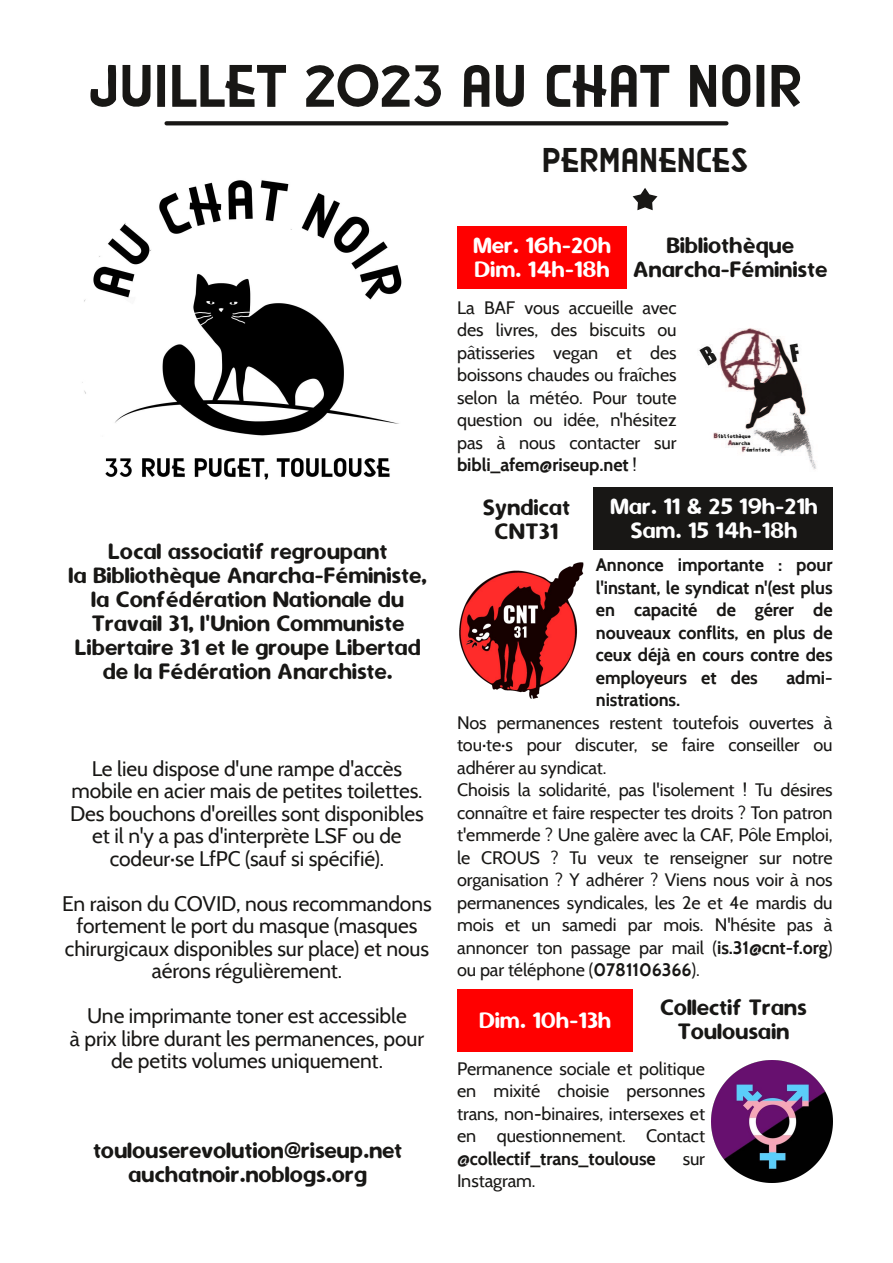
<style>
.page{position:relative;width:893px;height:1263px;background:#fff}
.page>*{position:absolute;margin:0;border:0;box-sizing:border-box;transform-origin:0 0}
.t1{font:60px "Madrid AMA Regular";color:#181715}
.t2{font:34.5px "Madrid AMA Regular";color:#181715}
.t3{font:25.5px/24px "Dyuthi";color:#181715;text-align:center}
.t4{font:25.5px/24px "Dyuthi";color:#fff}
.t5{font:21px/22.5px "Cabin";letter-spacing:-.005em;color:#181715;text-align:center}
.t6{font:18px/22.5px "Cabin";letter-spacing:-.005em;color:#181715;text-align:justify}
.t7{font:700 18px/22.5px "Cabin";letter-spacing:-.005em;color:#181715;text-align:justify}
.s1{font-weight:700}
</style>
<div class="page">
<img style="left:82px;top:180px;width:320px;height:300px">
<img style="left:699px;top:328px;width:117px;height:142px">
<svg style="left:632px;top:188px;width:26px;height:23px"></svg>
<div style="left:457px;top:226px;width:169px;height:62px;background:#f00"></div>
<div style="left:594px;top:488px;width:239px;height:62px;background:#181715"></div>
<img style="left:459px;top:562px;width:125px;height:136px">
<div style="left:457px;top:989px;width:176px;height:62px;background:#f00"></div>
<img style="left:712px;top:1061px;width:121px;height:122px">
<svg style="left:167px;top:121px;width:559px;height:4px;background:#232220"></svg>
<h1 class="t1" style="left:89px;top:61px;width:714px">JUILLET 2023 AU CHAT NÕIR</h1>
<h2 class="t2" style="left:542px;top:145px;width:207px">PERMANENCES</h2>
<h3 class="t4" style="left:472px;top:236px;width:140px">Mer. 16h-20h<br>Dim. 14h-18h</h3>
<h3 class="t3" style="left:632px;top:236px;width:196px">Bibliothèque<br>Anarcha-Féministe</h3>
<h3 class="t3" style="left:68px;top:542px;width:360px">Local associatif regroupant<br>la Bibliothèque Anarcha-Féministe, la Confédération Nationale du<br>Travail 31, l'Union Communiste<br>Libertaire 31 et le groupe Libertad de la Fédération Anarchiste.</h3>
<p class="t5" style="left:70px;top:757px;width:355px">Le lieu dispose d'une rampe d'accès mobile en acier mais de petites toilettes.<br>Des bouchons d'oreilles sont disponibles et il n'y a pas d'interprète LSF ou de codeur·se LfPC (sauf si spécifié).</p>
<p class="t5" style="left:62px;top:892px;width:371px">En raison du COVID, nous recommandons fortement le port du masque (masques chirurgicaux disponibles sur place) et nous aérons régulièrement.</p>
<p class="t5" style="left:70px;top:1004px;width:356px">Une imprimante toner est accessible<br>à prix libre durant les permanences, pour de petits volumes uniquement.</p>
<h3 class="t3" style="left:92px;top:1140px;width:311px">toulouserevolution@riseup.net auchatnoir.noblogs.org</h3>
<p class="t6" style="left:457px;top:296px;width:221px">La BAF vous accueille avec des livres, des biscuits ou pâtisseries vegan et des boissons chaudes ou fraîches selon la météo. Pour toute question ou idée, n'hésitez pas à nous contacter sur <span class="s1">bibli_afem@riseup.net</span> !</p>
<h3 class="t3" style="left:482px;top:498px;width:89px">Syndicat<br>CNT31</h3>
<h3 class="t4" style="left:609px;top:497px;width:209px;text-align:center">Mar. 11 &amp; 25 19h-21h<br>Sam. 15 14h-18h</h3>
<p class="t7" style="left:596px;top:554px;width:238px">Annonce importante : pour l'instant, le syndicat n'(est plus en capacité de gérer de nouveaux conflits, en plus de ceux déjà en cours contre des employeurs et des</p>
<p class="t7" style="left:786px;top:666px;width:48px">admi-</p>
<p class="t7" style="left:596px;top:689px;width:86px">nistrations.</p>
<p class="t6" style="left:457px;top:711px;width:377px;text-align:left">Nos permanences restent toutefois ouvertes à tou·te·s pour discuter, se faire conseiller ou adhérer au syndicat.<br>Choisis la solidarité, pas l'isolement ! Tu désires connaître et faire respecter tes droits ? Ton patron t'emmerde ? Une galère avec la CAF, Pôle Emploi, le CROUS ? Tu veux te renseigner sur notre organisation ? Y adhérer ? Viens nous voir à nos permanences syndicales, les 2e et 4e mardis du mois et un samedi par mois. N'hésite pas à annoncer ton passage par mail (<span class="s1">is.31@cnt-f.org</span>) ou par téléphone (<span class="s1">0781106366</span>).</p>
<h3 class="t4" style="left:478px;top:1011px;width:134px">Dim. 10h-13h</h3>
<h3 class="t3" style="left:659px;top:998px;width:148px">Collectif Trans<br>Toulousain</h3>
<p class="t6" style="left:457px;top:1057px;width:249px">Permanence sociale et politique en mixité choisie personnes trans, non-binaires, intersexes et en questionnement. Contact</p>
<p class="t7" style="left:457px;top:1147px;width:200px">@collectif_trans_toulouse</p>
<p class="t6" style="left:683px;top:1147px;width:24px">sur</p>
<p class="t6" style="left:457px;top:1169px;width:80px">Instagram.</p>
</div>
